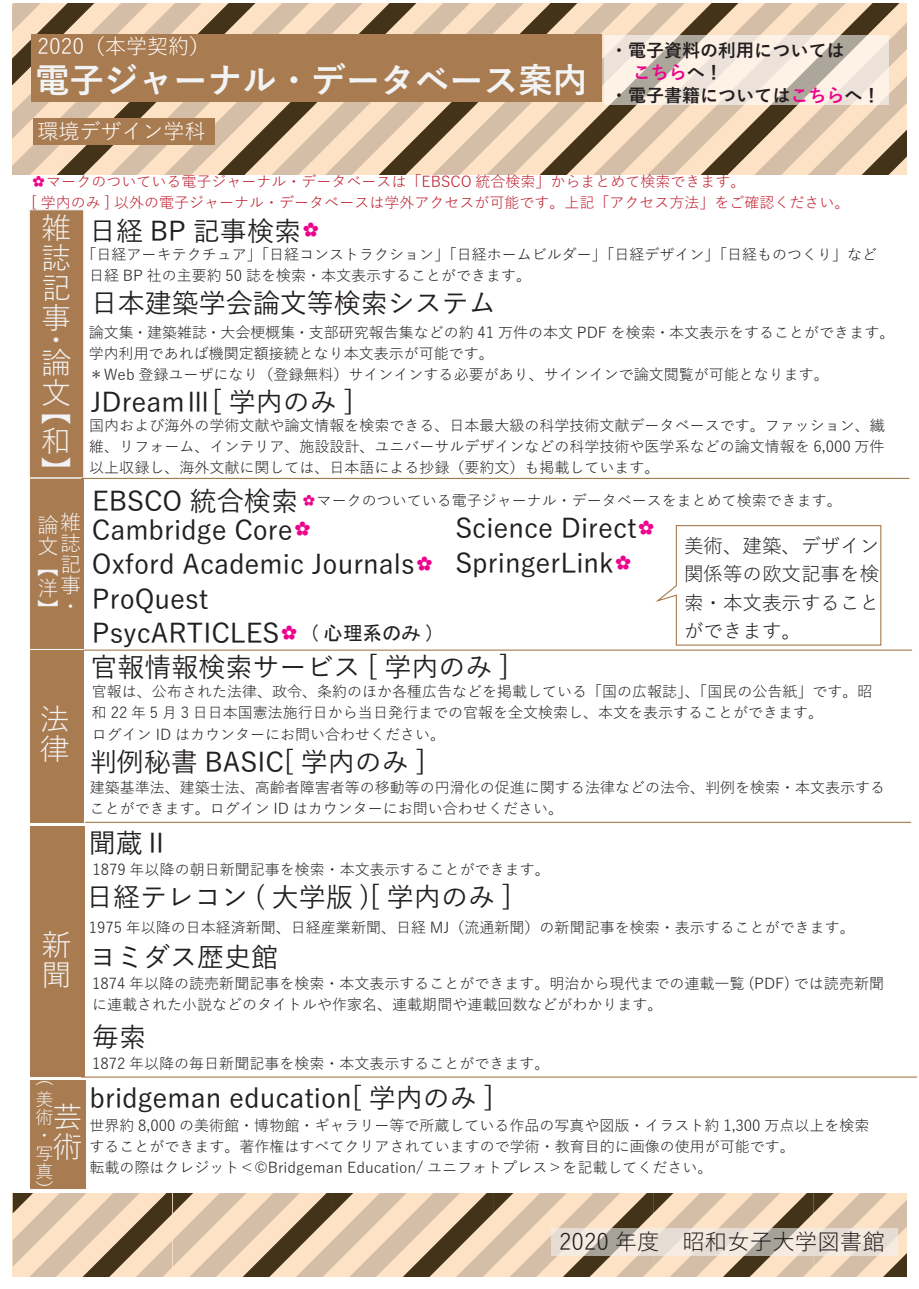
<style>
.page{position:relative;width:919px;height:1289px;background:#fff}
.page>*{position:absolute;margin:0;border:0;box-sizing:border-box;transform-origin:0 0}
.t1{font:700 34.5px "Yu Gothic";color:#f2f3f4}
.t2{font:30px/30px "Yu Gothic";color:#f2f3f4}
.t3{font:500 27px/34.5px "Yu Gothic";color:#231f20}
.t4{font:22.5px "Yu Gothic";color:#231f20}
.t5{font:21px "Yu Gothic";color:#fff}
.t6{font:21px/21px "Yu Gothic";color:#f2f3f4;text-align:justify}
.t7{font:19.5px/28.5px "Yu Gothic";color:#231f20;text-align:justify}
.t8{font:700 18px "Yu Gothic";color:#231f20}
.t9{font:18px/18px "Yu Gothic";color:#f2f3f4}
.t10{font:700 18px "Yu Gothic";color:#ed028c}
.t11{font:15px/21px "Yu Gothic";color:#231f20}
.t12{font:15px/20.9px "Yu Gothic";color:#be1d2c}
.s1{color:#231f20}
.s2{color:#ed028c}
.s3{font-family:"MS Gothic";color:#ed028c}
.s4{font-family:"MS Gothic";font-weight:400;font-size:19.5px;color:#ed028c}
.s5{font-weight:500;font-size:27px}
.s6{font-family:"MS Gothic";font-weight:400;font-size:19.5px}
</style>
<div class="page">
<svg style="left:13px;top:1193px;width:893px;height:83px;background:#d3bba1"></svg>
<svg style="left:13px;top:4px;width:893px;height:170px;background:#d0b89f"></svg>
<div style="left:30px;top:1079px;width:56px;height:109px;background:#a97b50"></div>
<div style="left:30px;top:826px;width:54px;height:251px;background:#a97b50"></div>
<div style="left:31px;top:478px;width:53px;height:171px;background:#a97b50"></div>
<div style="left:31px;top:34px;width:570px;height:68px;background:#a97b50"></div>
<div style="left:34px;top:118px;width:181px;height:27px;background:#a97b50"></div>
<hr style="left:83px;top:649px;width:829px;height:1px;background:#a97b50">
<div style="left:29px;top:209px;width:56px;height:270px;background:#a97b50;border:2px solid #f2f3f4"></div>
<hr style="left:85px;top:821px;width:825px;height:1px;background:#a97b50">
<hr style="left:81px;top:478px;width:828px;height:1px;background:#a97b50">
<svg style="left:551px;top:1228px;width:346px;height:27px;background:#e3dad0"></svg>
<div style="left:31px;top:650px;width:53px;height:172px;background:#a97b50"></div>
<hr style="left:81px;top:1076px;width:836px;height:1px;background:#a97b50">
<svg style="left:655px;top:525px;width:226px;height:121px"></svg>
<svg style="left:604px;top:35px;width:284px;height:69px;background:#e9ded3"></svg>
<h3 class="t5" style="left:37px;top:27px;width:174px">2020（本学契約）</h3>
<h1 class="t1" style="left:35px;top:61px;width:553px">電子ジャーナル・データベース案内</h1>
<h3 class="t5" style="left:37px;top:111px;width:169px">環境デザイン学科</h3>
<p class="t8" style="left:610px;top:40px;width:236px">・電子資料の利用については</p>
<p class="t10" style="left:632px;top:62px;width:91px">こちら<span class="s1">へ！</span></p>
<p class="t8" style="left:610px;top:85px;width:272px">・電子書籍については<span class="s2">こちら</span>へ！</p>
<p class="t12" style="left:31px;top:169px;width:819px"><span class="s3">✿</span>マークのついている電子ジャーナル・データベースは「EBSCO 統合検索」からまとめて検索できます。<br>[ 学内のみ ] 以外の電子ジャーナル・データベースは学外アクセスが可能です。上記「アクセス方法」をご確認ください。</p>
<h2 class="t2" style="left:41px;top:209px;width:30px;text-align:justify">雑誌記事</h2>
<h2 class="t2" style="left:41px;top:325px;width:31px;line-height:22.5px">・論</h2>
<h2 class="t2" style="left:41px;top:374px;width:30px">文</h2>
<h2 class="t2" style="left:41px;top:392px;width:31px;text-align:justify">︻和︼</h2>
<h3 class="t6" style="left:38px;top:512px;width:22px">論文︻洋︼</h3>
<h3 class="t6" style="left:60px;top:509px;width:22px">雑誌記事・</h3>
<h2 class="t2" style="left:40px;top:700px;width:30px">法律</h2>
<h2 class="t2" style="left:42px;top:926px;width:30px">新聞</h2>
<p class="t9" style="left:56px;top:1079px;width:8px;rotate:90deg">(</p>
<p class="t9" style="left:35px;top:1088px;width:19px">美術・写真︶</p>
<h2 class="t2" style="left:52px;top:1097px;width:30px">芸術</h2>
<h3 class="t3" style="left:89px;top:210px;width:233px">日経 BP 記事検索<span class="s4">✿</span></h3>
<p class="t11" style="left:89px;top:242px;width:789px;text-indent:-8px">「日経アーキテクチュア」「日経コンストラクション」「日経ホームビルダー」「日経デザイン」「日経ものつくり」など日経 BP 社の主要約 50 誌を検索・本文表示することができます。</p>
<h3 class="t3" style="left:91px;top:282px;width:407px">日本建築学会論文等検索システム</h3>
<p class="t11" style="left:89px;top:320px;width:807px">論文集・建築雑誌・大会梗概集・支部研究報告集などの約 41 万件の本文 PDF を検索・本文表示をすることができます。学内利用であれば機関定額接続となり本文表示が可能です。<br>＊Web 登録ユーザになり（登録無料）サインインする必要があり、サインインで論文閲覧が可能となります。</p>
<h3 class="t3" style="left:91px;top:381px;width:264px">JDreamⅢ[ 学内のみ ]</h3>
<p class="t11" style="left:89px;top:413px;width:796px;text-align:justify">国内および海外の学術文献や論文情報を検索できる、日本最大級の科学技術文献データベースです。ファッション、繊維、リフォーム、インテリア、施設設計、ユニバーサルデザインなどの科学技術や医学系などの論文情報を 6,000 万件以上収録し、海外文献に関しては、日本語による抄録（要約文）も掲載しています。</p>
<p class="t11" style="left:92px;top:488px;width:751px"><span class="s5">EBSCO 統合検索</span> <span class="s3">✿</span>マークのついている電子ジャーナル・データベースをまとめて検索できます。</p>
<h3 class="t3" style="left:92px;top:509px;width:345px">Cambridge Core<span class="s4">✿<br></span>Oxford Academic Journals<span class="s4">✿<br></span>ProQuest<br>PsycARTICLES<span class="s4">✿</span> <span class="s6">( 心理系のみ )</span></h3>
<h3 class="t3" style="left:455px;top:507px;width:202px">Science Direct<span class="s4">✿<br></span>SpringerLink<span class="s4">✿</span></h3>
<h3 class="t7" style="left:684px;top:529px;width:197px">美術、建築、デザイン関係等の欧文記事を検索・本文表示することができます。</h3>
<h3 class="t3" style="left:90px;top:646px;width:420px">官報情報検索サービス [ 学内のみ ]</h3>
<p class="t11" style="left:92px;top:679px;width:781px">官報は、公布された法律、政令、条約のほか各種広告などを掲載している「国の広報誌」、「国民の公告紙」です。昭和 22 年 5 月 3 日日本国憲法施行日から当日発行までの官報を全文検索し、本文を表示することができます。<br>ログイン ID はカウンターにお問い合わせください。</p>
<h3 class="t3" style="left:90px;top:740px;width:338px">判例秘書 BASIC[ 学内のみ ]</h3>
<p class="t11" style="left:90px;top:775px;width:797px">建築基準法、建築士法、高齢者障害者等の移動等の円滑化の促進に関する法律などの法令、判例を検索・本文表示することができます。ログイン ID はカウンターにお問い合わせください。</p>
<h3 class="t3" style="left:89px;top:822px;width:82px">聞蔵Ⅱ</h3>
<p class="t11" style="left:92px;top:856px;width:459px">1879 年以降の朝日新聞記事を検索・本文表示することができます。</p>
<h3 class="t3" style="left:86px;top:876px;width:427px">日経テレコン ( 大学版 )[ 学内のみ ]</h3>
<p class="t11" style="left:89px;top:915px;width:767px">1975 年以降の日本経済新聞、日経産業新聞、日経 MJ（流通新聞）の新聞記事を検索・表示することができます。</p>
<h3 class="t3" style="left:89px;top:936px;width:190px">ヨミダス歴史館</h3>
<p class="t11" style="left:92px;top:970px;width:793px">1874 年以降の読売新聞記事を検索・本文表示することができます。明治から現代までの連載一覧 (PDF) では読売新聞に連載された小説などのタイトルや作家名、連載期間や連載回数などがわかります。</p>
<h3 class="t3" style="left:92px;top:1016px;width:55px">毎索</h3>
<p class="t11" style="left:92px;top:1050px;width:459px">1872 年以降の毎日新聞記事を検索・本文表示することができます。</p>
<h3 class="t3" style="left:89px;top:1077px;width:406px">bridgeman education[ 学内のみ ]</h3>
<p class="t11" style="left:89px;top:1113px;width:781px">世界約 8,000 の美術館・博物館・ギャラリー等で所蔵している作品の写真や図版・イラスト約 1,300 万点以上を検索することができます。著作権はすべてクリアされていますので学術・教育目的に画像の使用が可能です。<br>転載の際はクレジット＜©Bridgeman Education/ ユニフォトプレス＞を記載してください。</p>
<h3 class="t4" style="left:559px;top:1220px;width:327px">2020 年度　昭和女子大学図書館</h3>
</div>
